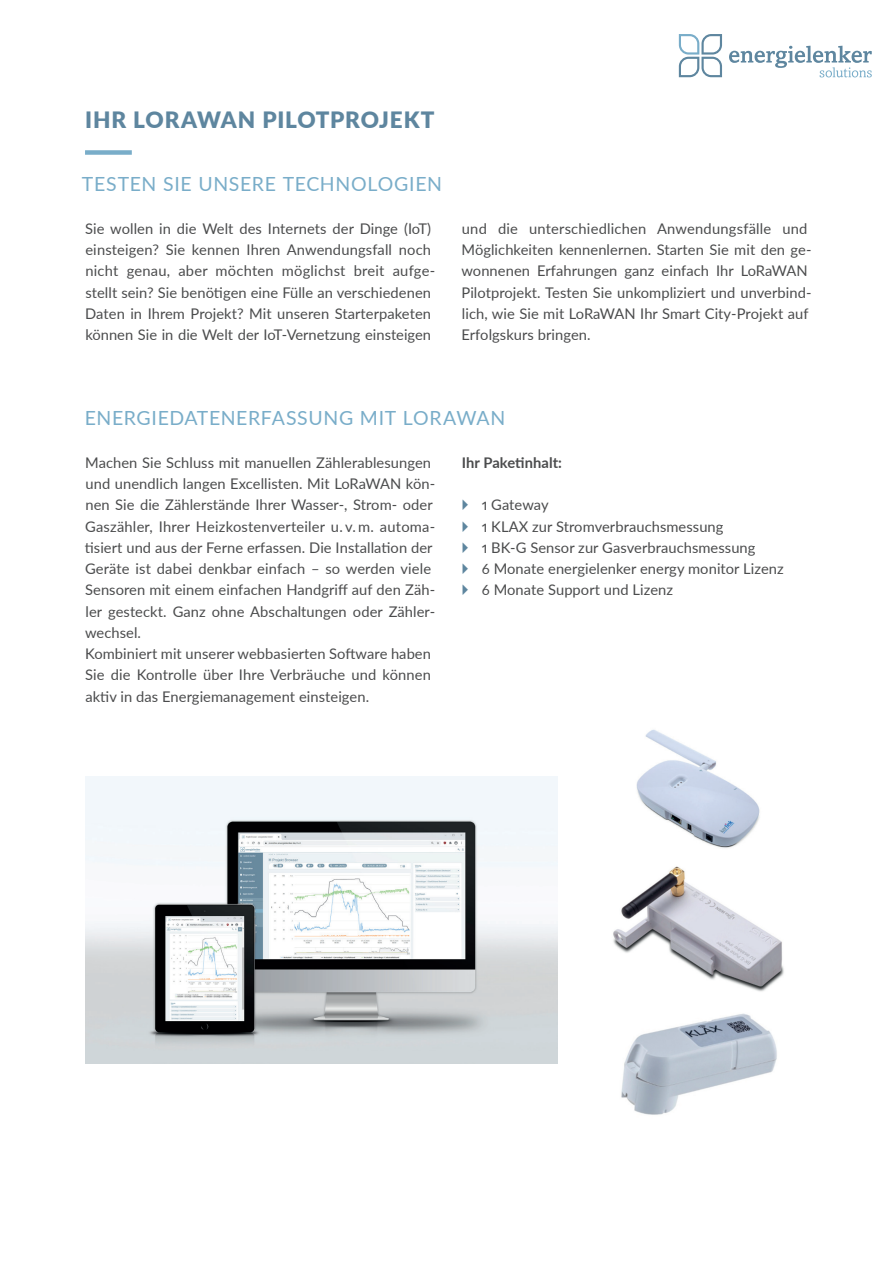
<style>
.page{position:relative;width:893px;height:1263px;background:#fff}
.page>*{position:absolute;margin:0;border:0;box-sizing:border-box;transform-origin:0 0}
.t1{font:900 22.5px "Lato";letter-spacing:.03em;color:#5e869f}
.t2{font:19.5px "Lato";letter-spacing:.035em;color:#79adc9}
.t3{font:14.7px/21.3px "Lato";letter-spacing:.005em;color:#4b4c4d}
.t4{font:700 14.7px "Lato";letter-spacing:.005em;color:#4b4c4d}
</style>
<div class="page">
<svg style="left:679px;top:34px;width:43px;height:43px"></svg>
<svg style="left:729px;top:46px;width:143px;height:31px"></svg>
<div style="left:85px;top:150px;width:47px;height:5px;background:#79adc9"></div>
<img style="left:85px;top:776px;width:472px;height:287px">
<img style="left:613px;top:866px;width:171px;height:126px">
<img style="left:621px;top:1013px;width:156px;height:102px">
<img style="left:636px;top:729px;width:124px;height:119px">
<h1 class="t1" style="left:85px;top:102px;width:351px">IHR LORAWAN PILOTPROJEKT</h1>
<h2 class="t2" style="left:82px;top:170px;width:361px">TESTEN SIE UNSERE TECHNOLOGIEN</h2>
<p class="t3" style="left:85px;top:217px;width:351px">Sie wollen in die Welt des Internets der Dinge (IoT) einsteigen? Sie kennen Ihren Anwendungsfall noch nicht genau, aber möchten möglichst breit aufge&shy;stellt sein? Sie benötigen eine Fülle an verschiedenen Daten in Ihrem Projekt? Mit unseren Starterpaketen können Sie in die Welt der IoT-Vernetzung einsteigen</p>
<p class="t3" style="left:461px;top:217px;width:352px">und die unterschied lichen Anwendungsfälle und Mög lichkeiten kennenlernen. Starten Sie mit den ge&shy;won nenen Erfahrungen ganz einfach Ihr LoRa WAN Pilotprojekt. Testen Sie unkompliziert und unverbind&shy;lich, wie Sie mit LoRaWAN Ihr Smart City-Projekt auf Erfolgskurs bringen.</p>
<h2 class="t2" style="left:85px;top:404px;width:422px">ENERGIEDATENERFASSUNG MIT LORAWAN</h2>
<p class="t3" style="left:85px;top:451px;width:352px">Machen Sie Schluss mit manuellen Zählerablesungen und unendlich langen Excellisten. Mit LoRaWAN kön&shy;nen Sie die Zählerstände Ihrer Wasser-, Strom- oder Gaszähler, Ihrer Heiz kostenverteiler u. v. m. automa&shy;tisiert und aus der Ferne erfassen. Die Installation der Geräte ist dabei denkbar einfach – so werden viele Sensoren mit einem einfachen Handgriff auf den Zäh&shy;ler gesteckt. Ganz ohne Abschaltungen oder Zähler&shy;wechsel.<br>Kombiniert mit unserer webbasierten Software haben Sie die Kontrolle über Ihre Verbräuche und können aktiv in das Energiemanagement einsteigen.</p>
<p class="t4" style="left:462px;top:452px;width:102px">Ihr Paketinhalt:</p>
<p class="t3" style="left:482px;top:494px;width:304px">1 Gateway<br>1 KLAX zur Stromverbrauchsmessung<br>1 BK-G Sensor zur Gasverbrauchsmessung<br>6 Monate energielenker energy monitor Lizenz<br>6 Monate Support und Lizenz</p>
</div>
